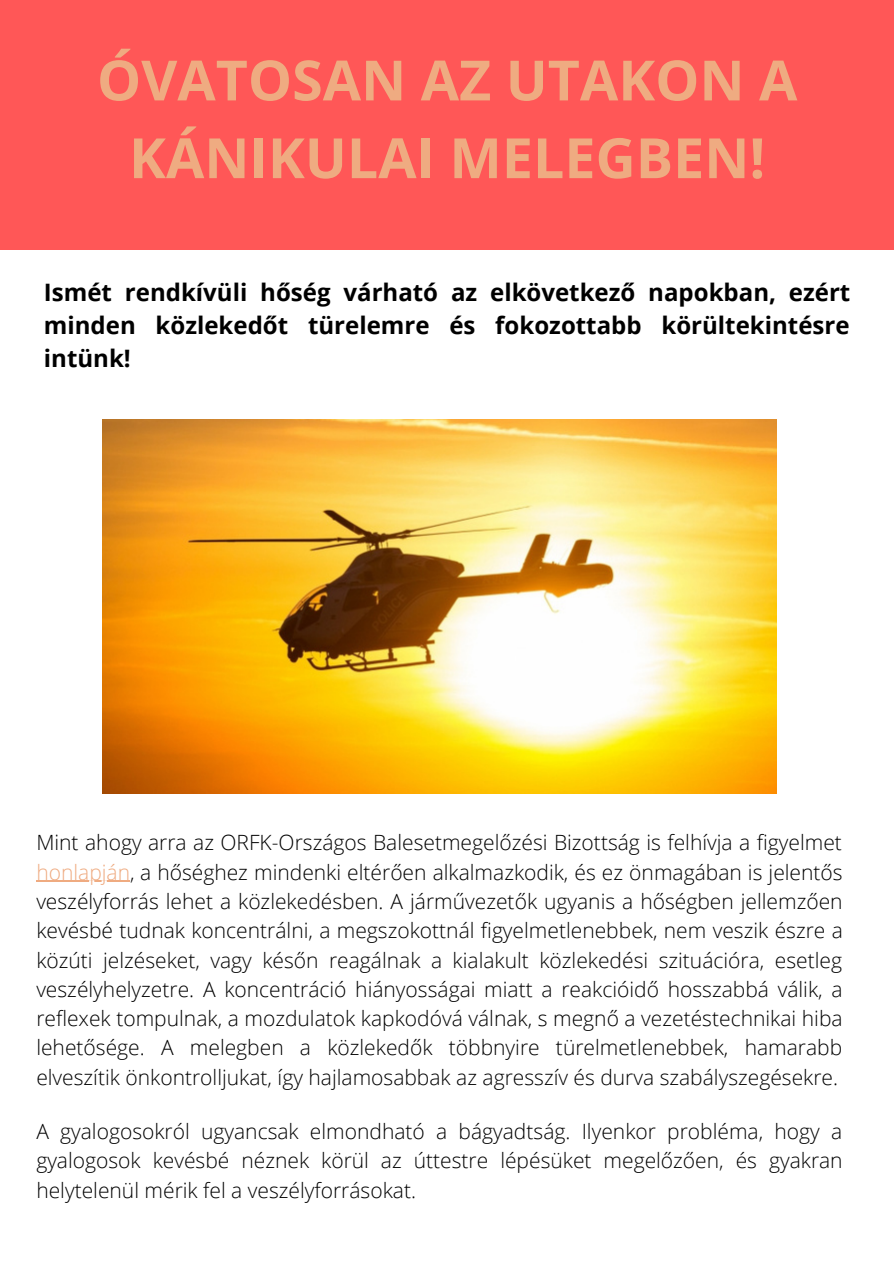
<style>
.page{position:relative;width:894px;height:1264px;background:#fff}
.page>*{position:absolute;margin:0;border:0;box-sizing:border-box;transform-origin:0 0}
.t1{font:700 55.5px/77.7px "Open Sans";color:#efab81;text-align:center}
.t2{font:700 24px/32.7px "Open Sans";color:#000;text-align:justify}
.t3{font:300 21px/29.2px "Open Sans";color:#000;text-align:justify}
.s1{color:#efab81}
</style>
<div class="page">
<img style="left:103px;top:419px;width:673px;height:374px">
<div style="left:0;top:0;width:893px;height:249px;background:#ff5757"></div>
<hr style="left:36px;top:880px;width:94px;height:1px;background:#efab81">
<p class="t1" style="left:97px;top:40px;width:701px">ÓVATOSAN AZ UTAKON A<br>KÁNIKULAI MELEGBEN!</p>
<p class="t2" style="left:44px;top:276px;width:807px">Ismét rendkívüli hőség várható az elkövetkező napokban, ezért minden közlekedőt türelemre és fokozottabb körültekintésre intünk!</p>
<p class="t3" style="left:36px;top:827px;width:807px">Mint ahogy arra az ORFK-Országos Balesetmegelőzési Bizottság is felhívja a figyelmet <span class="s1">honlapján</span>, a hőséghez mindenki eltérően alkalmazkodik, és ez önmagában is jelentős veszélyforrás lehet a közlekedésben. A járművezetők ugyanis a hőségben jellemzően kevésbé tudnak koncentrálni, a megszokottnál figyelmetlenebbek, nem veszik észre a közúti jelzéseket, vagy későn reagálnak a kialakult közlekedési szituációra, esetleg veszélyhelyzetre. A koncentráció hiányosságai miatt a reakcióidő hosszabbá válik, a reflexek tompulnak, a mozdulatok kapkodóvá válnak, s megnő a vezetéstechnikai hiba lehetősége. A melegben a közlekedők többnyire türelmetlenebbek, hamarabb elveszítik önkontrolljukat, így hajlamosabbak az agresszív és durva szabályszegésekre.</p>
<p class="t3" style="left:36px;top:1116px;width:807px">A gyalogosokról ugyancsak elmondható a bágyadtság. Ilyenkor probléma, hogy a gyalogosok kevésbé néznek körül az úttestre lépésüket megelőzően, és gyakran helytelenül mérik fel a veszélyforrásokat.</p>
</div>
